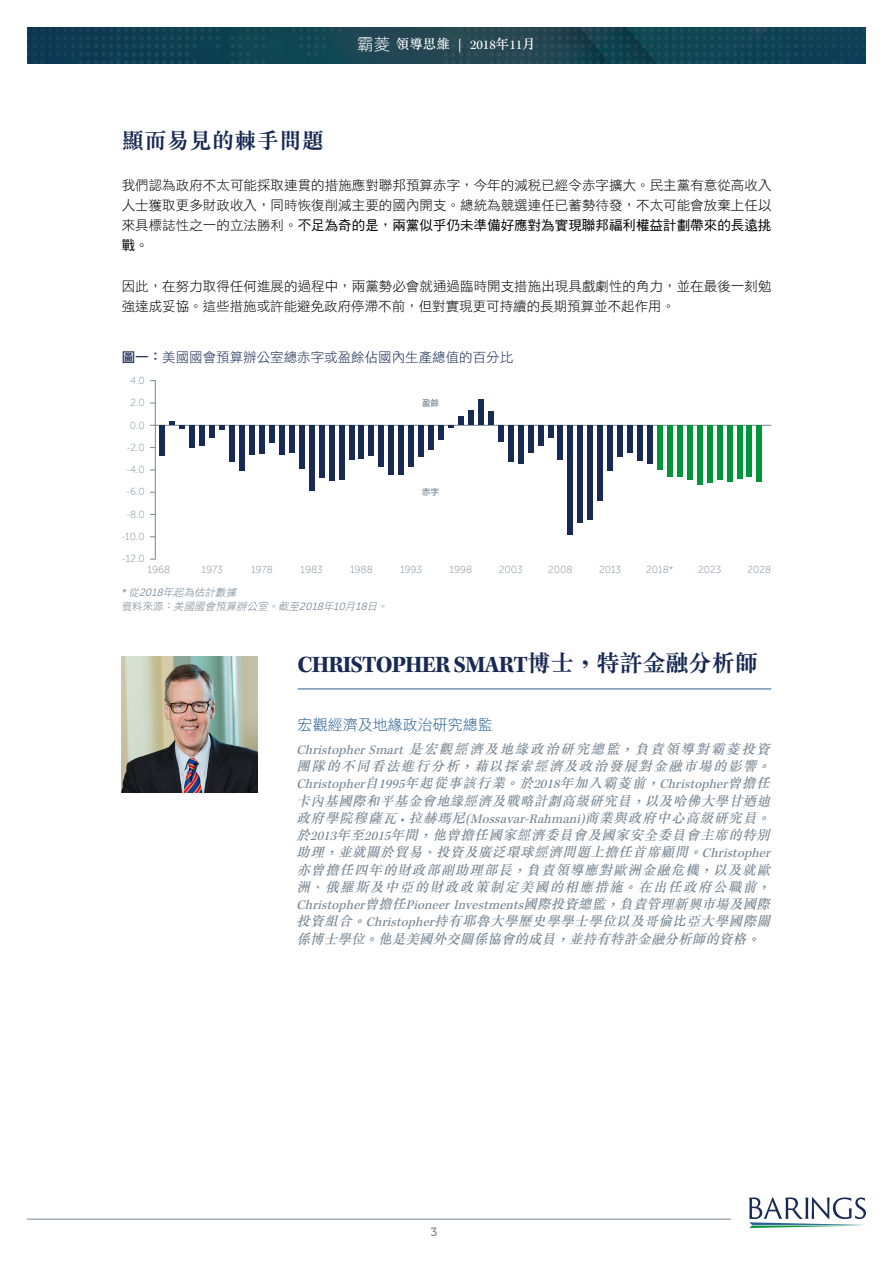
<style>
.page{position:relative;width:893px;height:1263px;background:#fff}
.page>*{position:absolute;margin:0;border:0;box-sizing:border-box;transform-origin:0 0}
.t1{font:700 24px "Kepler Std";letter-spacing:-.04em;color:#182a54}
.t2{font:700 22.5px "M Sung HK";color:#182a54}
.t3{font:15px "DF Hei HK W3";color:#276092}
.t4{font:italic 500 13.5px/17.2px "M Sung HK";color:#768693}
.t5{font:13.5px/20.2px "DF Hei HK W3";letter-spacing:.005em;color:#000}
.t6{font:italic 13.5px "Kepler Std";color:#768693}
.t7{font:13.5px/20.2px "DF Hei HK W5";letter-spacing:.005em;color:#000}
.t8{font:13.5px "DF Hei HK W3";color:#182a54}
.t9{font:13.5px "Kepler Std";color:#fff}
.t10{font:12px "Museo 500";color:#768693}
.t11{font:italic 10.5px/13.4px "DF Hei HK W3";color:#768693}
.t12{font:10.2px/22.4px "Museo Sans 100";color:#768693;text-align:right}
.t13{font:8.7px "DF Hei HK W7";color:#768693}
.s1{font-family:"DF Hei HK W3";font-size:16.5px}
.s2{font-family:"M Sung HK";font-weight:500}
.s3{font-family:"DF Hei HK W3"}
.s4{font-family:"DF Hei HK W7"}
.s5{font-family:"Museo Sans 300"}
.s6{font-style:normal}
.s7{font-family:"M Sung HK"}
.s8{font-family:"Kepler Std";font-weight:400}
</style>
<div class="page">
<img style="left:27px;top:27px;width:839px;height:37px">
<svg style="left:749px;top:1197px;width:117px;height:31px"></svg>
<hr style="left:27px;top:1219px;width:704px;height:1px;background:#768693">
<hr style="left:155px;top:380px;width:1px;height:179px;background:#768693">
<hr style="left:155px;top:425px;width:616px;height:1px;background:#768693">
<div style="left:657px;top:425px;width:5px;height:44px;background:#00953b"></div>
<div style="left:667px;top:425px;width:5px;height:52px;background:#00953b"></div>
<div style="left:677px;top:425px;width:5px;height:51px;background:#00953b"></div>
<div style="left:687px;top:425px;width:5px;height:55px;background:#00953b"></div>
<div style="left:697px;top:425px;width:5px;height:60px;background:#00953b"></div>
<div style="left:707px;top:425px;width:5px;height:57px;background:#00953b"></div>
<div style="left:717px;top:425px;width:5px;height:54px;background:#00953b"></div>
<div style="left:727px;top:425px;width:5px;height:57px;background:#00953b"></div>
<div style="left:737px;top:425px;width:5px;height:53px;background:#00953b"></div>
<div style="left:747px;top:425px;width:5px;height:51px;background:#00953b"></div>
<div style="left:757px;top:425px;width:5px;height:57px;background:#00953b"></div>
<div style="left:399px;top:425px;width:5px;height:50px;background:#182a54"></div>
<div style="left:319px;top:425px;width:5px;height:52px;background:#182a54"></div>
<div style="left:299px;top:425px;width:5px;height:43px;background:#182a54"></div>
<div style="left:289px;top:425px;width:5px;height:28px;background:#182a54"></div>
<div style="left:329px;top:425px;width:5px;height:56px;background:#182a54"></div>
<div style="left:349px;top:425px;width:5px;height:35px;background:#182a54"></div>
<div style="left:379px;top:425px;width:5px;height:41px;background:#182a54"></div>
<div style="left:369px;top:425px;width:5px;height:30px;background:#182a54"></div>
<div style="left:389px;top:425px;width:5px;height:49px;background:#182a54"></div>
<div style="left:359px;top:425px;width:5px;height:33px;background:#182a54"></div>
<div style="left:339px;top:425px;width:5px;height:54px;background:#182a54"></div>
<div style="left:279px;top:425px;width:5px;height:30px;background:#182a54"></div>
<div style="left:309px;top:425px;width:5px;height:65px;background:#182a54"></div>
<div style="left:210px;top:425px;width:5px;height:12px;background:#182a54"></div>
<div style="left:200px;top:425px;width:5px;height:21px;background:#182a54"></div>
<div style="left:269px;top:425px;width:5px;height:17px;background:#182a54"></div>
<div style="left:160px;top:425px;width:5px;height:31px;background:#182a54"></div>
<svg style="left:170px;top:421px;width:15px;height:7px"></svg>
<div style="left:190px;top:425px;width:5px;height:23px;background:#182a54"></div>
<div style="left:249px;top:425px;width:6px;height:30px;background:#182a54"></div>
<svg style="left:220px;top:425px;width:5px;height:4px"></svg>
<div style="left:259px;top:425px;width:6px;height:29px;background:#182a54"></div>
<div style="left:239px;top:425px;width:6px;height:46px;background:#182a54"></div>
<div style="left:230px;top:425px;width:5px;height:37px;background:#182a54"></div>
<div style="left:578px;top:425px;width:5px;height:97px;background:#182a54"></div>
<div style="left:528px;top:425px;width:5px;height:27px;background:#182a54"></div>
<div style="left:598px;top:425px;width:5px;height:76px;background:#182a54"></div>
<div style="left:588px;top:425px;width:5px;height:94px;background:#182a54"></div>
<div style="left:568px;top:425px;width:5px;height:109px;background:#182a54"></div>
<div style="left:548px;top:425px;width:5px;height:12px;background:#182a54"></div>
<div style="left:538px;top:425px;width:5px;height:20px;background:#182a54"></div>
<div style="left:558px;top:425px;width:5px;height:35px;background:#182a54"></div>
<div style="left:647px;top:425px;width:6px;height:39px;background:#182a54"></div>
<div style="left:608px;top:425px;width:5px;height:46px;background:#182a54"></div>
<div style="left:637px;top:425px;width:6px;height:35px;background:#182a54"></div>
<div style="left:627px;top:425px;width:6px;height:27px;background:#182a54"></div>
<div style="left:617px;top:425px;width:6px;height:31px;background:#182a54"></div>
<div style="left:488px;top:411px;width:5px;height:14px;background:#182a54"></div>
<div style="left:458px;top:416px;width:6px;height:9px;background:#182a54"></div>
<svg style="left:448px;top:425px;width:6px;height:3px"></svg>
<div style="left:438px;top:425px;width:6px;height:15px;background:#182a54"></div>
<div style="left:419px;top:425px;width:5px;height:31px;background:#182a54"></div>
<div style="left:518px;top:425px;width:5px;height:38px;background:#182a54"></div>
<div style="left:428px;top:425px;width:6px;height:24px;background:#182a54"></div>
<div style="left:498px;top:425px;width:5px;height:16px;background:#182a54"></div>
<div style="left:508px;top:425px;width:5px;height:37px;background:#182a54"></div>
<div style="left:478px;top:399px;width:5px;height:26px;background:#182a54"></div>
<div style="left:409px;top:425px;width:5px;height:42px;background:#182a54"></div>
<div style="left:468px;top:410px;width:5px;height:15px;background:#182a54"></div>
<img style="left:122px;top:657px;width:135px;height:135px">
<hr style="left:298px;top:688px;width:473px;height:1px;background:#276092">
<p class="t9" style="left:357px;top:38px;width:180px"><span class="s1">霸菱</span> <span class="s2">領導思維</span> | 2018<span class="s2">年</span>11<span class="s2">月</span></p>
<h2 class="t2" style="left:122px;top:125px;width:204px">顯而易見的棘手問題</h2>
<p class="t5" style="left:122px;top:175px;width:651px">我們認為政府不太可能採取連貫的措施應對聯邦預算赤字，今年的減稅已經令赤字擴大。民主黨有意從高收入人士獲取更多財政收入，同時恢復削減主要的國內開支。總統為競選連任已蓄勢待發，不太可能會放棄上任以</p>
<p class="t7" style="left:122px;top:215px;width:651px"><span class="s3">來具標誌性之一的立法勝利。</span>不足為奇的是，兩黨似乎仍未準備好應對為實現聯邦福利權益計劃帶來的長遠挑戰。</p>
<p class="t5" style="left:122px;top:276px;width:651px">因此，在努力取得任何進展的過程中，兩黨勢必會就通過臨時開支措施出現具戲劇性的角力，並在最後一刻勉強達成妥協。這些措施或許能避免政府停滯不前，但對實現更可持續的長期預算並不起作用。</p>
<p class="t8" style="left:122px;top:350px;width:393px"><span class="s4">圖一：</span>美國國會預算辦公室總赤字或盈餘佔國內生產總值的百分比</p>
<p class="t12" style="left:122px;top:369px;width:25px">4.0<br>2.0<br>0.0 -2.0 -4.0 -6.0 -8.0 -10.0 -12.0</p>
<p class="t13" style="left:422px;top:398px;width:19px">盈餘</p>
<p class="t13" style="left:422px;top:487px;width:19px">赤字</p>
<p class="t12" style="left:148px;top:558px;width:24px">1968</p>
<p class="t12" style="left:202px;top:558px;width:23px">1973</p>
<p class="t12" style="left:251px;top:558px;width:23px">1978</p>
<p class="t12" style="left:301px;top:558px;width:24px">1983</p>
<p class="t12" style="left:350px;top:558px;width:24px">1988</p>
<p class="t12" style="left:400px;top:558px;width:24px">1993</p>
<p class="t12" style="left:450px;top:558px;width:24px">1998</p>
<p class="t12" style="left:499px;top:558px;width:25px">2003</p>
<p class="t12" style="left:548px;top:558px;width:26px">2008</p>
<p class="t12" style="left:599px;top:558px;width:24px">2013</p>
<p class="t12" style="left:646px;top:558px;width:29px">2018*</p>
<p class="t12" style="left:698px;top:558px;width:25px">2023</p>
<p class="t12" style="left:747px;top:558px;width:25px">2028</p>
<p class="t11" style="left:122px;top:586px;width:270px"><span class="s5">*</span> 從<span class="s5">2018</span>年起為估計數據<br><span class="s6">資料來源：</span>美國國會預算辦公室。截至<span class="s5">2018</span>年<span class="s5">10</span>月<span class="s5">18</span>日。</p>
<h1 class="t1" style="left:298px;top:651px;width:462px">CHRISTOPHER SMART<span class="s7">博士，特許金融分析師</span></h1>
<p class="t3" style="left:298px;top:716px;width:196px">宏觀經濟及地緣政治研究總監</p>
<p class="t4" style="left:296px;top:740px;width:479px"><span class="s8">ChristopherSmart</span> 是宏觀經濟及地緣政治研究總監，負責領導對霸菱投資團隊的不同看法進行分析，藉以探索經濟及政治發展對金融市場的影響。</p>
<p class="t6" style="left:296px;top:776px;width:479px">Christopher<span class="s2">自</span>1995<span class="s2">年起從事該行業。於</span>2018<span class="s2">年加入霸菱前，</span>Christopher<span class="s2">曾擔任</span></p>
<p class="t4" style="left:296px;top:792px;width:479px;text-align:justify">卡內基國際和平基金會地緣經濟及戰略計劃高級研究員，以及哈佛大學甘迺迪政府學院穆薩瓦 <span class="s8">•</span> 拉赫瑪尼<span class="s8">(Mossavar-Rahmani)</span>商業與政府中心高級研究員。於<span class="s8">2013</span>年至<span class="s8">2015</span>年間，他曾擔任國家經濟委員會及國家安全委員會主席的特別助理，並就關於貿易、投資及廣泛環球經濟問題上擔任首席顧問。<span class="s8">Christopher</span>亦曾擔任四年的財政部副助理部長，負責領導應對歐洲金融危機，以及就歐洲、俄羅斯及中亞的財政政策制定美國的相應措施。在出任政府公職前，</p>
<p class="t6" style="left:296px;top:897px;width:479px">Christopher<span class="s2">曾擔任</span>PioneerInvestments<span class="s2">國際投資總監，負責管理新興市場及國際</span></p>
<p class="t4" style="left:296px;top:912px;width:479px">投資組合。<span class="s8">Christopher</span>持有耶魯大學歷史學學士學位以及哥倫比亞大學國際關係博士學位。他是美國外交關係協會的成員，並持有特許金融分析師的資格。</p>
<p class="t10" style="left:431px;top:1225px;width:8px">3</p>
</div>
